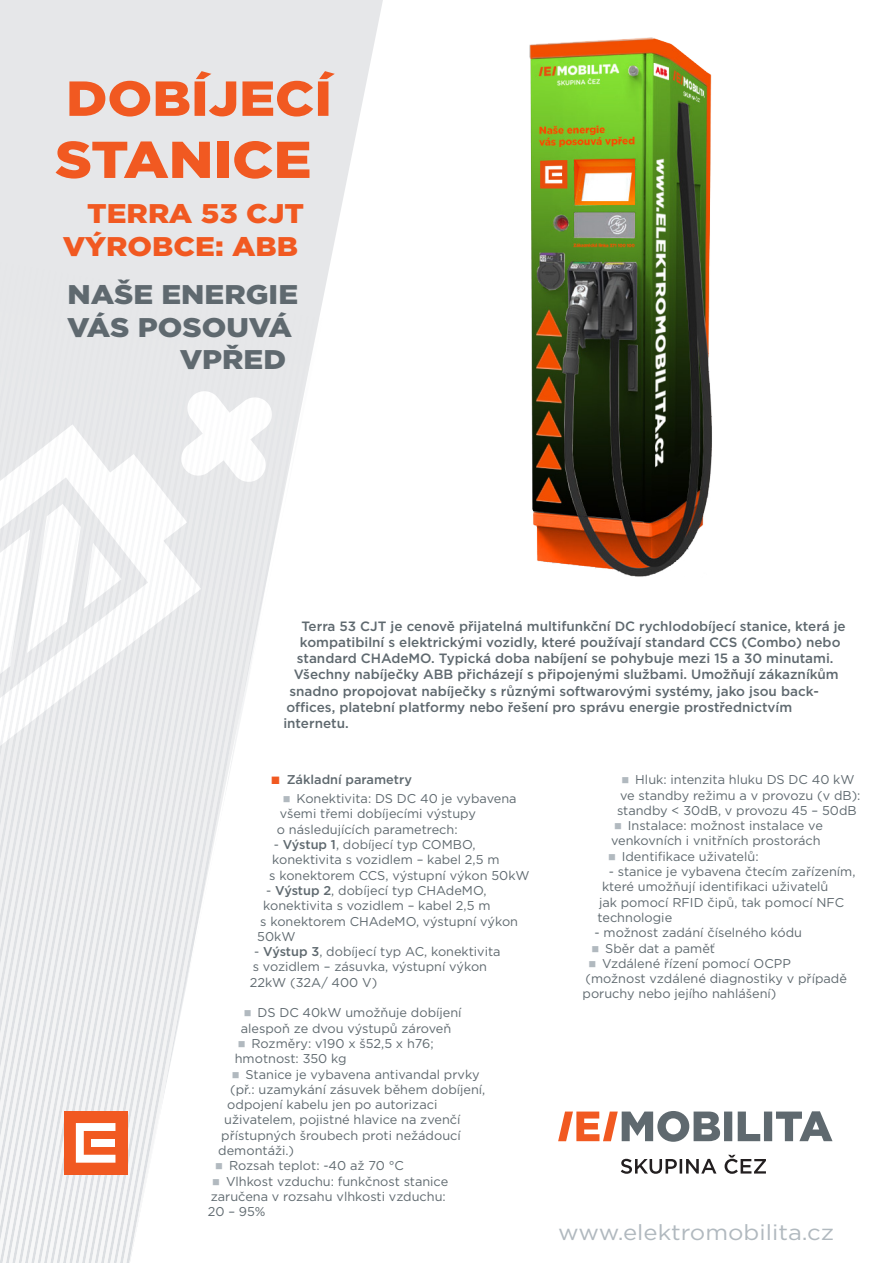
<style>
.page{position:relative;width:893px;height:1263px;background:#fff}
.page>*{position:absolute;margin:0;border:0;box-sizing:border-box;transform-origin:0 0}
.t1{font:900 51.75px "Gotham";color:#f15921;scale:1.1 1}
.t2{font:900 49.2px "Gotham";color:#f15921;scale:1.1 1}
.t3{font:900 27px "Gotham";color:#5f696f;scale:1.1 1}
.t4{font:900 27px "Gotham";color:#f15921;scale:1.1 1}
.t5{font:21.75px "Gotham";color:#b1b9bf;scale:1.1 1}
.t6{font:500 13.5px/16.2px "Gotham";color:#5f696f}
.t7{font:12.75px/15.3px "Gotham";color:#5f696f}
.t8{font:500 12.75px "Gotham";color:#5f696f}
.s1{color:#f15921}
.s2{color:#b1b9bf}
.s3{font-weight:500}
</style>
<div class="page">
<img style="left:529px;top:37px;width:183px;height:540px">
<svg style="left:0;top:0;width:383px;height:1263px;fill:#eeeff0"></svg>
<div style="left:64px;top:1111px;width:64px;height:64px;background:#f15921"></div>
<svg style="left:76px;top:1123px;width:39px;height:40px"></svg>
<div style="left:92px;top:1139px;width:23px;height:8px;background:#fff"></div>
<svg style="left:558px;top:1111px;width:274px;height:31px"></svg>
<svg style="left:621px;top:1155px;width:145px;height:19px"></svg>
<p class="t2" style="left:66px;top:65px;width:243px">DOBÍJECÍ</p>
<p class="t1" style="left:55px;top:124px;width:235px">STANICE</p>
<p class="t4" style="left:87px;top:195px;width:199px">TERRA 53 CJT</p>
<p class="t4" style="left:63px;top:227px;width:215px">VÝROBCE: ABB</p>
<h3 class="t3" style="left:67px;top:276px;width:211px">NAŠE ENERGIE</h3>
<h3 class="t3" style="left:67px;top:309px;width:206px">VÁS POSOUVÁ</h3>
<h3 class="t3" style="left:180px;top:341px;width:98px">VPŘED</h3>
<p class="t6" style="left:297px;top:618px;width:550px;text-indent:4px">Terra 53 CJT je cenově přijatelná multifunkční DC rychlodobíjecí stanice, která je kompatibilní s elektrickými vozidly, které používají standard CCS (Combo) nebo standard CHAdeMO. Typická doba nabíjení se pohybuje mezi 15 a 30 minutami.</p>
<p class="t6" style="left:294px;top:666px;width:546px">Všechny nabíječky ABB přicházejí s připojenými službami. Umožňují zákazníkům</p>
<p class="t6" style="left:289px;top:683px;width:531px">snadno propojovat nabíječky s různými softwarovými systémy, jako jsou back-</p>
<p class="t6" style="left:286px;top:699px;width:507px">offices, platební platformy nebo řešení pro správu energie prostřednictvím</p>
<p class="t6" style="left:283px;top:715px;width:67px">internetu.</p>
<p class="t8" style="left:271px;top:771px;width:143px"><span class="s1">■</span> Základní parametry</p>
<p class="t7" style="left:277px;top:791px;width:241px;text-indent:6px"><span class="s2">■</span> Konektivita: DS DC 40 je vybavena všemi třemi dobíjecími výstupy<br>o následujících parametrech:</p>
<p class="t7" style="left:269px;top:837px;width:262px;text-indent:4px">- <span class="s3">Výstup 1</span>, dobíjecí typ COMBO, konektivita s vozidlem – kabel 2,5 m<br>s konektorem CCS, výstupní výkon 50kW</p>
<p class="t7" style="left:266px;top:882px;width:222px">- <span class="s3">Výstup 2</span>, dobíjecí typ CHAdeMO,</p>
<p class="t7" style="left:263px;top:898px;width:229px">konektivita s vozidlem – kabel 2,5 m</p>
<p class="t7" style="left:260px;top:913px;width:259px">s konektorem CHAdeMO, výstupní výkon</p>
<p class="t7" style="left:257px;top:928px;width:40px">50kW</p>
<p class="t7" style="left:250px;top:944px;width:252px;text-indent:4px">- <span class="s3">Výstup 3</span>, dobíjecí typ AC, konektivita s vozidlem – zásuvka, výstupní výkon<br>22kW (32A/ 400 V)</p>
<p class="t7" style="left:241px;top:1005px;width:222px"><span class="s2">■</span> DS DC 40kW umožňuje dobíjení alespoň ze dvou výstupů zároveň</p>
<p class="t7" style="left:235px;top:1035px;width:201px"><span class="s2">■</span> Rozměry: v190 x š52,5 x h76; hmotnost: 350 kg</p>
<p class="t7" style="left:232px;top:1066px;width:249px"><span class="s2">■</span> Stanice je vybavena antivandal prvky</p>
<p class="t7" style="left:230px;top:1081px;width:257px">(př.: uzamykání zásuvek během dobíjení,</p>
<p class="t7" style="left:227px;top:1097px;width:212px">odpojení kabelu jen po autorizaci</p>
<p class="t7" style="left:224px;top:1112px;width:238px">uživatelem, pojistné hlavice na zvenčí</p>
<p class="t7" style="left:221px;top:1127px;width:241px">přístupných šroubech proti nežádoucí</p>
<p class="t7" style="left:218px;top:1143px;width:77px">demontáži.)</p>
<p class="t7" style="left:215px;top:1158px;width:190px"><span class="s2">■</span> Rozsah teplot: -40 až 70 °C</p>
<p class="t7" style="left:208px;top:1173px;width:242px;text-indent:4px"><span class="s2">■</span> Vlhkost vzduchu: funkčnost stanice zaručena v rozsahu vlhkosti vzduchu:<br>20 – 95%</p>
<p class="t7" style="left:617px;top:772px;width:245px;text-align:center"><span class="s2">■</span> Hluk: intenzita hluku DS DC 40 kW ve standby režimu a v provozu (v dB): standby &lt; 30dB, v provozu 45 – 50dB</p>
<p class="t7" style="left:611px;top:818px;width:213px"><span class="s2">■</span> Instalace: možnost instalace ve venkovních i vnitřních prostorách</p>
<p class="t7" style="left:608px;top:848px;width:152px"><span class="s2">■</span> Identifikace uživatelů:</p>
<p class="t7" style="left:609px;top:863px;width:248px">- stanice je vybavena čtecím zařízením,</p>
<p class="t7" style="left:602px;top:879px;width:228px">které umožňují identifikaci uživatelů</p>
<p class="t7" style="left:599px;top:894px;width:247px">jak pomocí RFID čipů, tak pomocí NFC</p>
<p class="t7" style="left:597px;top:909px;width:76px">technologie</p>
<p class="t7" style="left:594px;top:925px;width:209px">- možnost zadání číselného kódu</p>
<p class="t7" style="left:591px;top:940px;width:125px"><span class="s2">■</span> Sběr dat a paměť</p>
<p class="t7" style="left:582px;top:955px;width:266px;text-indent:6px"><span class="s2">■</span> Vzdálené řízení pomocí OCPP (možnost vzdálené diagnostiky v případě poruchy nebo jejího nahlášení)</p>
<h3 class="t5" style="left:558px;top:1218px;width:253px">www.elektromobilita.cz</h3>
</div>
